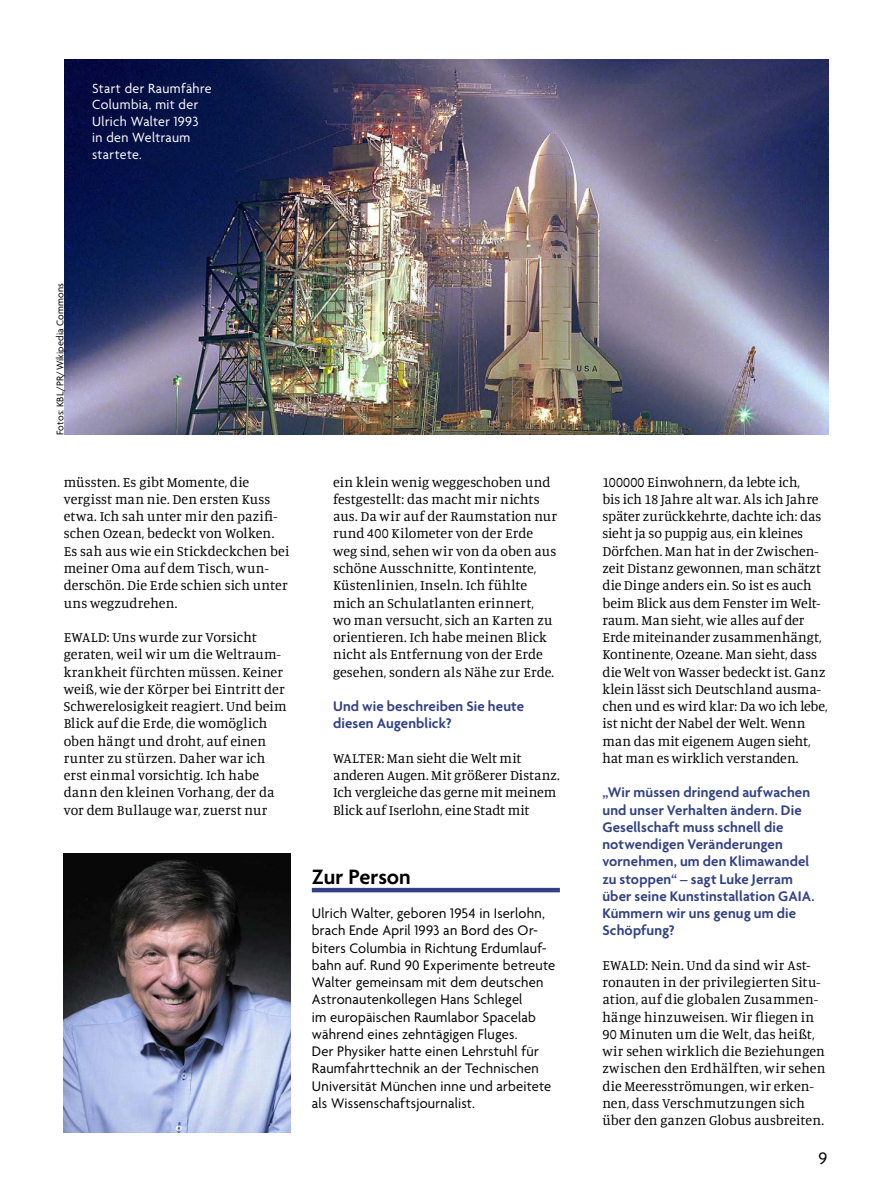
<style>
.page{position:relative;width:893px;height:1191px;background:#fff}
.page>*{position:absolute;margin:0;border:0;box-sizing:border-box;transform-origin:0 0}
.t1{font:600 22.5px "Agenda";color:#000}
.t2{font:18px "Agenda";color:#000}
.t3{font:15px/17.2px "Agenda";letter-spacing:.015em;color:#000}
.t4{font:600 15px/17.2px "Agenda";letter-spacing:.01em;color:#324182}
.t5{font:14.4px/17.2px "Manuale";letter-spacing:.005em;color:#000}
.t6{font:14.4px/16.5px "Agenda";letter-spacing:.025em;color:#fff}
.t7{font:10.5px "Agenda";letter-spacing:.02em;color:#000}
</style>
<div class="page">
<img style="left:65px;top:60px;width:764px;height:375px">
<img style="left:64px;top:853px;width:227px;height:279px">
<hr style="left:312px;top:888px;width:248px;height:4px;background:#324182">
<p class="t6" style="left:92px;top:81px;width:121px">Start der Raumfähre<br>Columbia, mit der<br>Ulrich Walter 1993 in den Weltraum startete.</p>
<p class="t7" style="left:54px;top:435px;width:154px;rotate:-90deg">Fotos: KBL/PR/Wikipedia Commons</p>
<p class="t5" style="left:64px;top:473px;width:227px">müssten. Es gibt Momente, die vergisst man nie. Den ersten Kuss etwa. Ich sah unter mir den pazifi&shy;schen Ozean, bedeckt von Wolken.<br>Es sah aus wie ein Stickdeckchen bei meiner Oma auf dem Tisch, wun&shy;derschön. Die Erde schien sich unter uns wegzudrehen.</p>
<p class="t5" style="left:64px;top:628px;width:225px">EWALD: Uns wurde zur Vorsicht geraten, weil wir um die Weltraum&shy;krankheit fürchten müssen. Keiner weiß, wie der Körper bei Eintritt der Schwerelosigkeit reagiert. Und beim Blick auf die Erde, die womöglich oben hängt und droht, auf einen runter zu stürzen. Daher war ich erst einmal vorsichtig. Ich habe dann den kleinen Vorhang, der da vor dem Bullauge war, zuerst nur</p>
<p class="t5" style="left:333px;top:473px;width:226px">ein klein wenig weggeschoben und festgestellt: das macht mir nichts aus. Da wir auf der Raumstation nur rund 400 Kilometer von der Erde weg sind, sehen wir von da oben aus schöne Ausschnitte, Kontintente, Küstenlinien, Inseln. Ich fühlte mich an Schulatlanten erinnert,<br>wo man versucht, sich an Karten zu orientieren. Ich habe meinen Blick nicht als Entfernung von der Erde gesehen, sondern als Nähe zur Erde.</p>
<p class="t4" style="left:333px;top:698px;width:192px">Und wie beschreiben Sie heute diesen Augenblick?</p>
<p class="t5" style="left:333px;top:749px;width:228px">WALTER: Man sieht die Welt mit anderen Augen. Mit größerer Distanz.<br>Ich vergleiche das gerne mit meinem Blick auf Iserlohn, eine Stadt mit</p>
<h1 class="t1" style="left:312px;top:864px;width:100px">Zur Person</h1>
<p class="t3" style="left:312px;top:905px;width:245px">Ulrich Walter, geboren 1954 in Iserlohn, brach Ende April 1993 an Bord des Or&shy;biters Columbia in Richtung Erdumlauf&shy;bahn auf. Rund 90 Experimente betreute Walter gemeinsam mit dem deutschen Astronautenkollegen Hans Schlegel<br>im europäischen Raumlabor Spacelab während eines zehntägigen Fluges.<br>Der Physiker hatte einen Lehrstuhl für Raumfahrttechnik an der Technischen Universität München inne und arbeitete als Wissenschaftsjournalist.</p>
<p class="t5" style="left:602px;top:473px;width:227px">100000 Einwohnern, da lebte ich,<br>bis ich 18 Jahre alt war. Als ich Jahre später zurückkehrte, dachte ich: das sieht ja so puppig aus, ein kleines Dörfchen. Man hat in der Zwischen&shy;zeit Distanz gewonnen, man schätzt die Dinge anders ein. So ist es auch beim Blick aus dem Fenster im Welt&shy;raum. Man sieht, wie alles auf der Erde miteinander zusammenhängt, Kontinente, Ozeane. Man sieht, dass die Welt von Wasser bedeckt ist. Ganz klein lässt sich Deutschland ausma&shy;chen und es wird klar: Da wo ich lebe, ist nicht der Nabel der Welt. Wenn man das mit eigenem Augen sieht, hat man es wirklich verstanden.</p>
<p class="t4" style="left:602px;top:785px;width:214px">„Wir müssen dringend aufwachen und unser Verhalten ändern. Die<br>Gesellschaft muss schnell die notwendigen Veränderungen vornehmen, um den Klimawandel zu stoppen“ – sagt Luke Jerram über seine Kunstinstallation GAIA.<br>Kümmern wir uns genug um die<br>Schöpfung?</p>
<p class="t5" style="left:602px;top:956px;width:224px">EWALD: Nein. Und da sind wir Ast&shy;ronauten in der privilegierten Situ&shy;ation, auf die globalen Zusammen&shy;hänge hinzuweisen. Wir fliegen in 90 Minuten um die Welt, das heißt, wir sehen wirklich die Beziehungen zwischen den Erdhälften, wir sehen die Meeresströmungen, wir erken&shy;nen, dass Verschmutzungen sich über den ganzen Globus ausbreiten.</p>
<p class="t2" style="left:819px;top:1148px;width:10px">9</p>
</div>
